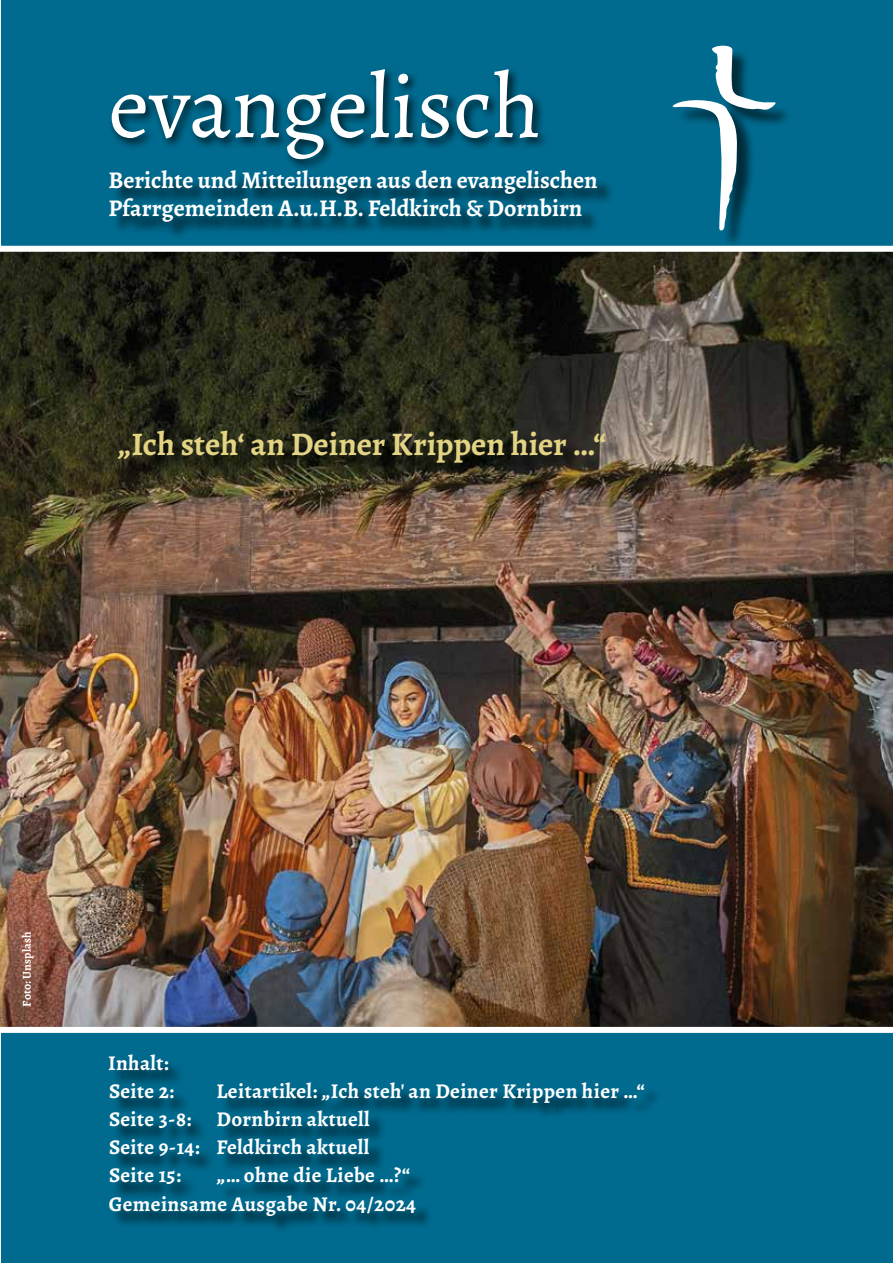
<style>
.page{position:relative;width:893px;height:1263px;background:#fff}
.page>*{position:absolute;margin:0;border:0;box-sizing:border-box;transform-origin:0 0}
.t1{font:91.5px "Alegreya";color:#fff}
.t2{font:700 33px "Alegreya";color:#e3d384}
.t3{font:700 24px/28.8px "Alegreya";color:#fff}
.t4{font:700 21px/28.2px "Alegreya";letter-spacing:.02em;color:#fff}
.t5{font:700 12px "Alegreya";letter-spacing:.015em;color:#fff}
</style>
<div class="page">
<div style="left:1px;top:0;width:892px;height:1263px;background:#006b8f"></div>
<img style="left:0;top:252px;width:893px;height:775px">
<div style="left:108px;top:66px;width:442px;height:106px;background:#000;opacity:.75"></div>
<div style="left:112px;top:173px;width:503px;height:67px;background:#000;opacity:.75"></div>
<div style="left:715px;top:48px;width:79px;height:80px;background:#000;opacity:.6"></div>
<div style="left:676px;top:102px;width:79px;height:147px;background:#000;opacity:.6"></div>
<svg style="left:672px;top:46px;width:105px;height:184px"></svg>
<div style="left:112px;top:1057px;width:550px;height:177px;background:#000;opacity:.75"></div>
<div style="left:0;top:1027px;width:893px;height:6px;background:#fff"></div>
<div style="left:0;top:246px;width:893px;height:6px;background:#fff"></div>
<div style="left:121px;top:433px;width:503px;height:48px;background:#000;opacity:.75"></div>
<h1 class="t1" style="left:108px;top:49px;width:434px">evangelisch</h1>
<p class="t3" style="left:108px;top:165px;width:491px">Berichte und Mitteilungen aus den evangelischen<br>Pfarrgemeinden A.u.H.B. Feldkirch &amp; Dornbirn</p>
<h2 class="t2" style="left:117px;top:421px;width:490px">„Ich steh‘ an Deiner Krippen hier …“</h2>
<p class="t5" style="left:19px;top:1007px;width:77px;rotate:-90deg">Foto: Unsplash</p>
<p class="t4" style="left:108px;top:1048px;width:68px">Inhalt:<br>Seite 2:</p>
<p class="t4" style="left:109px;top:1076px;width:537px;text-indent:107px">Leitartikel: „Ich steh' an Deiner Krippen hier …“<br>Seite 3-8: Dornbirn aktuell<br>Seite 9-14: Feldkirch aktuell<br>Seite 15:</p>
<p class="t4" style="left:109px;top:1161px;width:309px;text-align:right">„… ohne die Liebe …?“<br>Gemeinsame Ausgabe Nr. 04/2024</p>
</div>
